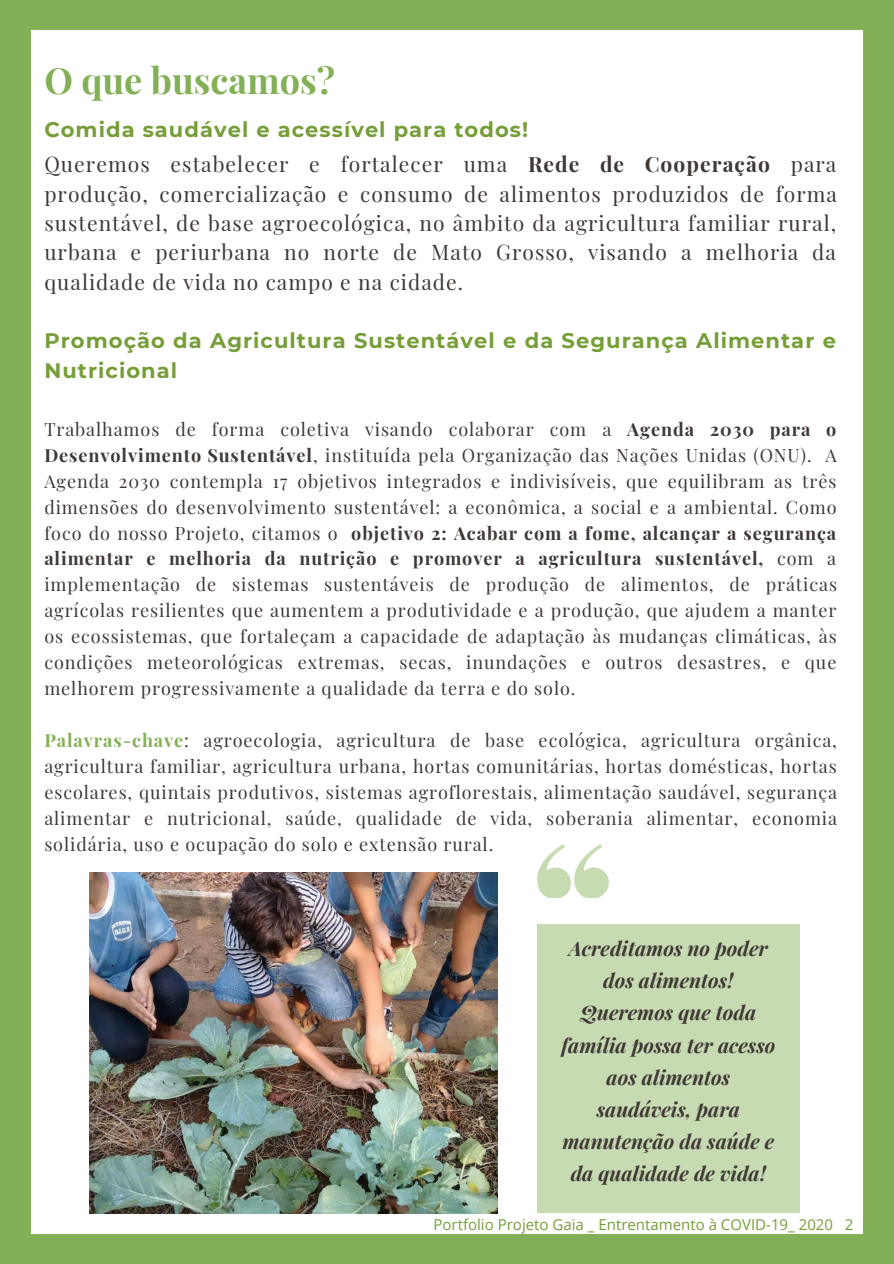
<style>
.page{position:relative;width:894px;height:1264px;background:#fff}
.page>*{position:absolute;margin:0;border:0;box-sizing:border-box;transform-origin:0 0}
.t1{font:700 36px "Playfair Display";color:#83b056}
.t2{font:21px/29.2px "Playfair Display";letter-spacing:.05em;color:#403835;text-align:justify}
.t3{font:700 21px/30.5px "Montserrat";letter-spacing:.05em;color:#769e38}
.t4{font:italic 700 19.95px/32.1px "Playfair Display";color:#403835;text-align:center}
.t5{font:18px/26px "Playfair Display";letter-spacing:.05em;color:#403835;text-align:justify}
.t6{font:15px "Open Sans";color:#769e38}
.s1{font-weight:700}
.s2{font-weight:700;color:#83b056}
</style>
<div class="page">
<div style="left:0;top:0;width:893px;height:1263px;background:#83b056"></div>
<div style="left:31px;top:30px;width:831px;height:1203px;background:#fff"></div>
<img style="left:89px;top:872px;width:408px;height:341px">
<div style="left:537px;top:924px;width:262px;height:288px;background:#c7dbb3"></div>
<svg style="left:537px;top:844px;width:71px;height:53px"></svg>
<h1 class="t1" style="left:44px;top:55px;width:292px">O que buscamos?</h1>
<p class="t3" style="left:44px;top:115px;width:485px">Comida saudável e acessível para todos!</p>
<p class="t2" style="left:44px;top:149px;width:793px">Queremos estabelecer e fortalecer uma <span class="s1">Rede de Cooperação</span> para produção, comercialização e consumo de alimentos produzidos de forma sustentável, de base agroecológica, no âmbito da agricultura familiar rural, urbana e periurbana no norte de Mato Grosso, visando a melhoria da qualidade de vida no campo e na cidade.</p>
<p class="t3" style="left:44px;top:325px;width:792px">Promoção da Agricultura Sustentável e da Segurança Alimentar e<br>Nutricional</p>
<p class="t5" style="left:44px;top:415px;width:794px">Trabalhamos de forma coletiva visando colaborar com a <span class="s1">Agenda 2030 para o Desenvolvimento Sustentável</span>, instituída pela Organização das Nações Unidas (ONU). A Agenda 2030 contempla 17 objetivos integrados e indivisíveis, que equilibram as três dimensões do desenvolvimento sustentável: a econômica, a social e a ambiental. Como foco do nosso Projeto, citamos o <span class="s1">objetivo 2: Acabar com a fome, alcançar a segurança alimentar e melhoria da nutrição e promover a agricultura sustentável,</span> com a implementação de sistemas sustentáveis de produção de alimentos, de práticas agrícolas resilientes que aumentem a produtividade e a produção, que ajudem a manter os ecossistemas, que fortaleçam a capacidade de adaptação às mudanças climáticas, às condições meteorológicas extremas, secas, inundações e outros desastres, e que melhorem progressivamente a qualidade da terra e do solo.</p>
<p class="t5" style="left:44px;top:726px;width:794px"><span class="s2">Palavras-chave</span>: agroecologia, agricultura de base ecológica, agricultura orgânica, agricultura familiar, agricultura urbana, hortas comunitárias, hortas domésticas, hortas escolares, quintais produtivos, sistemas agroflorestais, alimentação saudável, segurança alimentar e nutricional, saúde, qualidade de vida, soberania alimentar, economia solidária, uso e ocupação do solo e extensão rural.</p>
<p class="t4" style="left:561px;top:931px;width:215px">Acreditamos no poder dos alimentos!<br>Queremos que toda família possa ter acesso aos alimentos saudáveis, para manutenção da saúde e da qualidade de vida!</p>
<p class="t6" style="left:433px;top:1213px;width:421px">Portfolio Projeto Gaia _ Entrentamento à COVID-19_ 2020 2</p>
</div>
